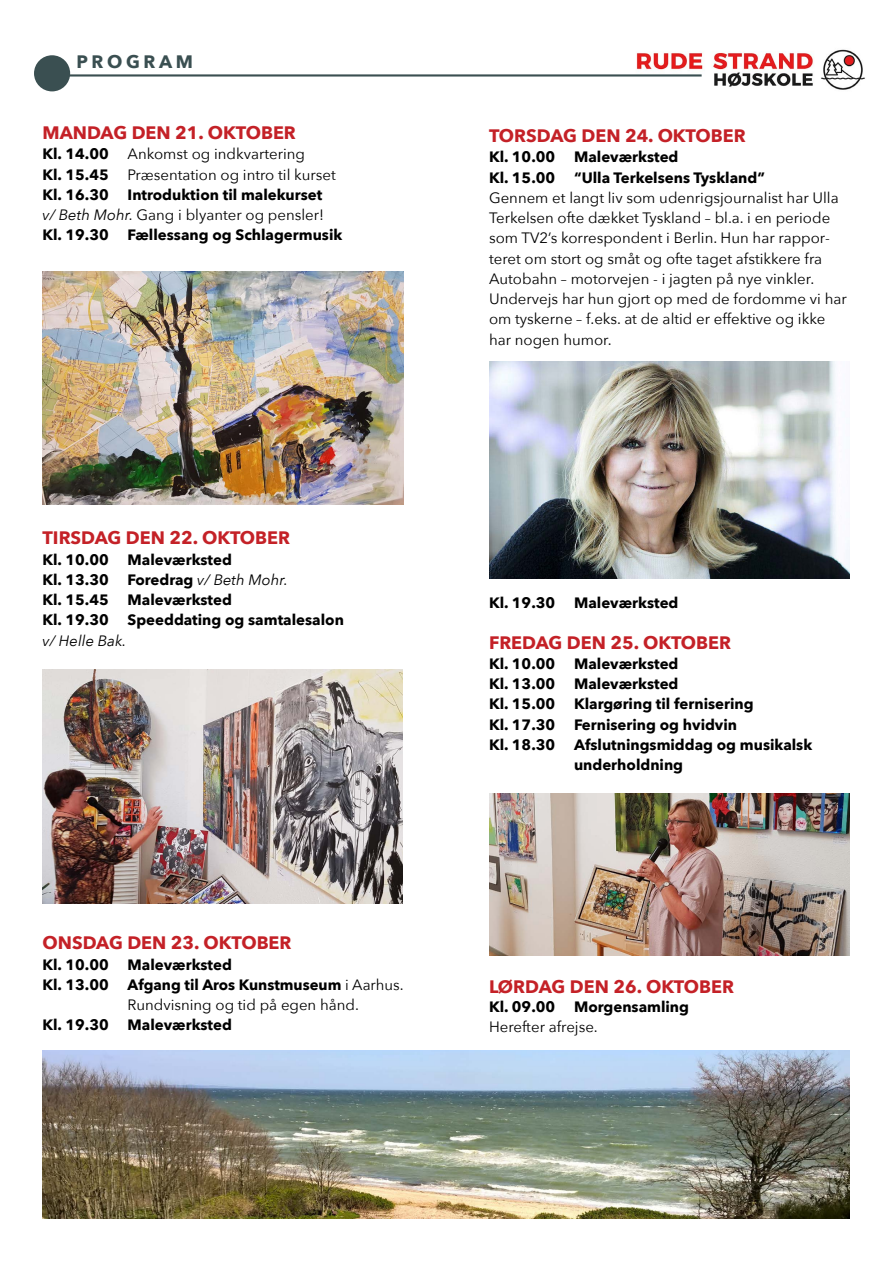
<style>
.page{position:relative;width:893px;height:1263px;background:#fff}
.page>*{position:absolute;margin:0;border:0;box-sizing:border-box;transform-origin:0 0}
.t1{font:700 18px "Avenir Next";color:#c42127}
.t2{font:700 18px "Avenir Next";letter-spacing:.2em;color:#3a4f51}
.t3{font:700 15px/20.2px "Avenir Next";color:#000}
.t4{font:15px/20.2px "Avenir Next";color:#000}
.t5{font:italic 15px "Avenir Next";color:#000}
.s1{font-weight:400;font-style:italic}
.s2{font-weight:400}
.s3{font-weight:700;font-style:normal}
.s4{font-weight:700}
</style>
<div class="page">
<img style="left:636px;top:49px;width:229px;height:41px">
<hr style="left:52px;top:74px;width:650px;height:3px;background:#3a4f51">
<div style="left:34px;top:55px;width:36px;height:36px;background:#3a4f51;border-radius:50%"></div>
<img style="left:43px;top:271px;width:361px;height:234px">
<img style="left:489px;top:794px;width:360px;height:161px">
<img style="left:489px;top:362px;width:360px;height:216px">
<img style="left:43px;top:669px;width:360px;height:234px">
<img style="left:43px;top:1051px;width:806px;height:167px">
<p class="t2" style="left:77px;top:46px;width:118px">PROGRAM</p>
<p class="t1" style="left:43px;top:117px;width:255px">MANDAG DEN 21. OKTOBER</p>
<p class="t3" style="left:43px;top:144px;width:68px">Kl. 14.00</p>
<p class="t4" style="left:128px;top:143px;width:179px">Ankomst og indkvartering</p>
<p class="t3" style="left:43px;top:164px;width:68px">Kl. 15.45</p>
<p class="t4" style="left:128px;top:164px;width:210px">Præsentation og intro til kurset</p>
<p class="t3" style="left:43px;top:184px;width:68px">Kl. 16.30</p>
<p class="t3" style="left:43px;top:184px;width:283px;text-indent:85px">Introduktion til malekurset <span class="s1">v/ Beth Mohr.</span> <span class="s2">Gang i blyanter og pensler!<br></span>Kl. 19.30</p>
<p class="t3" style="left:128px;top:225px;width:216px">Fællessang og Schlagermusik</p>
<p class="t1" style="left:43px;top:522px;width:249px">TIRSDAG DEN 22. OKTOBER</p>
<p class="t3" style="left:43px;top:549px;width:68px">Kl. 10.00</p>
<p class="t3" style="left:128px;top:549px;width:106px">Maleværksted</p>
<p class="t3" style="left:43px;top:569px;width:68px">Kl. 13.30</p>
<p class="t5" style="left:128px;top:567px;width:162px"><span class="s3">Foredrag</span> v/ Beth Mohr.</p>
<p class="t3" style="left:43px;top:589px;width:68px">Kl. 15.45</p>
<p class="t3" style="left:128px;top:589px;width:106px">Maleværksted</p>
<p class="t3" style="left:43px;top:610px;width:68px">Kl. 19.30</p>
<p class="t3" style="left:128px;top:610px;width:218px">Speeddating og samtalesalon</p>
<p class="t5" style="left:43px;top:628px;width:85px">v/ Helle Bak.</p>
<p class="t1" style="left:43px;top:927px;width:250px">ONSDAG DEN 23. OKTOBER</p>
<p class="t3" style="left:43px;top:954px;width:68px">Kl. 10.00</p>
<p class="t3" style="left:128px;top:954px;width:106px">Maleværksted</p>
<p class="t3" style="left:43px;top:974px;width:68px">Kl. 13.00</p>
<p class="t4" style="left:128px;top:974px;width:278px"><span class="s4">Afgang til Aros Kunstmuseum</span> i Aarhus.<br>Rundvisning og tid på egen hånd.</p>
<p class="t3" style="left:43px;top:1015px;width:68px">Kl. 19.30</p>
<p class="t3" style="left:128px;top:1015px;width:106px">Maleværksted</p>
<p class="t1" style="left:489px;top:120px;width:258px">TORSDAG DEN 24. OKTOBER</p>
<p class="t3" style="left:489px;top:147px;width:68px">Kl. 10.00</p>
<p class="t3" style="left:574px;top:147px;width:106px">Maleværksted</p>
<p class="t3" style="left:489px;top:167px;width:68px">Kl. 15.00</p>
<p class="t3" style="left:574px;top:167px;width:192px">“Ulla Terkelsens Tyskland”</p>
<p class="t4" style="left:489px;top:187px;width:359px">Gennem et langt liv som udenrigsjournalist har Ulla Terkelsen ofte dækket Tyskland – bl.a. i en periode som TV2’s korrespondent i Berlin. Hun har rappor&shy;teret om stort og småt og ofte taget afstikkere fra Autobahn – motorvejen - i jagten på nye vinkler.<br>Undervejs har hun gjort op med de fordomme vi har om tyskerne – f.eks. at de altid er effektive og ikke har nogen humor.</p>
<p class="t3" style="left:489px;top:592px;width:68px">Kl. 19.30</p>
<p class="t3" style="left:574px;top:592px;width:106px">Maleværksted</p>
<p class="t1" style="left:489px;top:627px;width:244px">FREDAG DEN 25. OKTOBER</p>
<p class="t3" style="left:489px;top:653px;width:68px">Kl. 10.00</p>
<p class="t3" style="left:574px;top:653px;width:106px">Maleværksted</p>
<p class="t3" style="left:489px;top:673px;width:68px">Kl. 13.00</p>
<p class="t3" style="left:574px;top:673px;width:106px">Maleværksted</p>
<p class="t3" style="left:489px;top:694px;width:68px">Kl. 15.00</p>
<p class="t3" style="left:574px;top:694px;width:181px">Klargøring til fernisering</p>
<p class="t3" style="left:489px;top:714px;width:68px">Kl. 17.30</p>
<p class="t3" style="left:574px;top:714px;width:165px">Fernisering og hvidvin</p>
<p class="t3" style="left:489px;top:734px;width:68px">Kl. 18.30</p>
<p class="t3" style="left:574px;top:734px;width:240px">Afslutningsmiddag og musikalsk underholdning</p>
<p class="t1" style="left:489px;top:971px;width:246px">LØRDAG DEN 26. OKTOBER</p>
<p class="t3" style="left:489px;top:997px;width:68px">Kl. 09.00</p>
<p class="t3" style="left:574px;top:997px;width:116px">Morgensamling</p>
<p class="t4" style="left:489px;top:1016px;width:110px">Herefter afrejse.</p>
</div>
